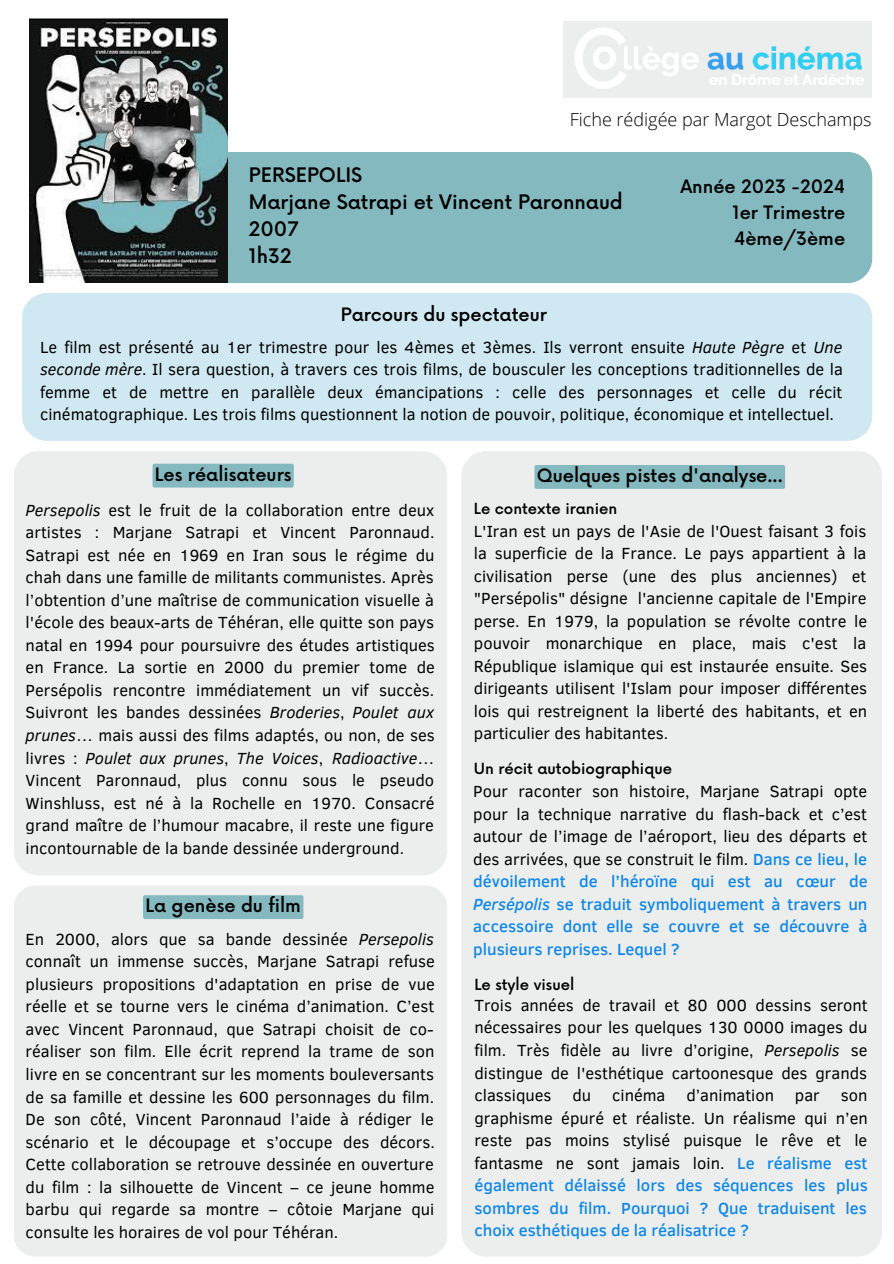
<style>
.page{position:relative;width:894px;height:1264px;background:#fff}
.page>*{position:absolute;margin:0;border:0;box-sizing:border-box;transform-origin:0 0}
.t1{font:500 19.5px "Now";color:#000}
.t2{font:500 18px "Now";color:#000}
.t3{font:300 18px "Open Sans";color:#000}
.t4{font:16.5px/22.5px "Clear Sans";color:#000;text-align:justify}
.t5{font:500 16.5px/22.5px "Clear Sans";color:#0e87eb;text-align:justify}
.t6{font:500 15px "Now";color:#000}
.s1{font-style:italic}
.s2{font-weight:500;color:#0e87eb}
.s3{font-weight:500;font-style:italic;color:#0e87eb}
.s4{font-weight:400;color:#000}
</style>
<div class="page">
<div style="left:201px;top:152px;width:671px;height:131px;background:#83b9bf;border-radius:25px"></div>
<div style="left:14px;top:451px;width:433px;height:424px;background:#eceded;border-radius:25px"></div>
<div style="left:22px;top:293px;width:850px;height:148px;background:#d0e8f1;border-radius:25px"></div>
<div style="left:14px;top:885px;width:433px;height:371px;background:#eceded;border-radius:21px"></div>
<div style="left:461px;top:451px;width:420px;height:805px;background:#eceded;border-radius:25px"></div>
<div style="left:563px;top:22px;width:309px;height:76px;background:#eceded"></div>
<img style="left:575px;top:28px;width:289px;height:61px">
<img style="left:29px;top:18px;width:198px;height:265px">
<div style="left:152px;top:463px;width:142px;height:24px;background:#83b9bf;border-radius:2px"></div>
<div style="left:143px;top:895px;width:160px;height:24px;background:#83b9bf;border-radius:2px"></div>
<div style="left:534px;top:465px;width:250px;height:24px;background:#83b9bf;border-radius:2px"></div>
<p class="t3" style="left:569px;top:106px;width:303px">Fiche rédigée par Margot Deschamps</p>
<p class="t1" style="left:249px;top:164px;width:115px">PERSEPOLIS</p>
<p class="t1" style="left:249px;top:191px;width:375px">Marjane Satrapi et Vincent Paronnaud</p>
<p class="t1" style="left:249px;top:218px;width:51px">2007</p>
<p class="t1" style="left:249px;top:245px;width:44px">1h32</p>
<p class="t2" style="left:341px;top:305px;width:208px">Parcours du spectateur</p>
<p class="t2" style="left:680px;top:177px;width:166px">Année 2023 -2024</p>
<p class="t2" style="left:732px;top:203px;width:114px">1er Trimestre</p>
<p class="t2" style="left:733px;top:229px;width:113px">4ème/3ème</p>
<p class="t4" style="left:40px;top:335px;width:804px">Le film est présenté au 1er trimestre pour les 4èmes et 3èmes. Ils verront ensuite <span class="s1">Haute Pègre</span> et <span class="s1">Une seconde mère</span>. Il sera question, à travers ces trois films, de bousculer les conceptions traditionnelles de la femme et de mettre en parallèle deux émancipations : celle des personnages et celle du récit cinématographique. Les trois films questionnent la notion de pouvoir, politique, économique et intellectuel.</p>
<p class="t2" style="left:155px;top:464px;width:138px">Les réalisateurs</p>
<p class="t4" style="left:26px;top:498px;width:410px"><span class="s1">Persepolis</span> est le fruit de la collaboration entre deux artistes : Marjane Satrapi et Vincent Paronnaud.<br>Satrapi est née en 1969 en Iran sous le régime du chah dans une famille de militants communistes. Après l’obtention d’une maîtrise de communication visuelle à l'école des beaux-arts de Téhéran, elle quitte son pays natal en 1994 pour poursuivre des études artistiques en France. La sortie en 2000 du premier tome de Persépolis rencontre immédiatement un vif succès.<br>Suivront les bandes dessinées <span class="s1">Broderies</span>, <span class="s1">Poulet aux prunes</span>… mais aussi des films adaptés, ou non, de ses livres : <span class="s1">Poulet aux prunes</span>, <span class="s1">The Voices</span>, <span class="s1">Radioactive</span>… Vincent Paronnaud, plus connu sous le pseudo Winshluss, est né à la Rochelle en 1970. Consacré grand maître de l’humour macabre, il reste une figure incontournable de la bande dessinée underground.</p>
<p class="t2" style="left:145px;top:896px;width:157px">La genèse du film</p>
<p class="t4" style="left:26px;top:926px;width:410px">En 2000, alors que sa bande dessinée <span class="s1">Persepolis </span>connaît un immense succès, Marjane Satrapi refuse plusieurs propositions d'adaptation en prise de vue réelle et se tourne vers le cinéma d’animation. C’est avec Vincent Paronnaud, que Satrapi choisit de co&shy;réaliser son film. Elle écrit reprend la trame de son livre en se concentrant sur les moments bouleversants de sa famille et dessine les 600 personnages du film.<br>De son côté, Vincent Paronnaud l’aide à rédiger le scénario et le découpage et s’occupe des décors.<br>Cette collaboration se retrouve dessinée en ouverture du film : la silhouette de Vincent – ce jeune homme barbu qui regarde sa montre – côtoie Marjane qui consulte les horaires de vol pour Téhéran.</p>
<p class="t2" style="left:537px;top:466px;width:247px">Quelques pistes d'analyse...</p>
<p class="t6" style="left:473px;top:500px;width:145px">Le contexte iranien</p>
<p class="t4" style="left:473px;top:518px;width:395px">L'Iran est un pays de l'Asie de l'Ouest faisant 3 fois la superficie de la France. Le pays appartient à la civilisation perse (une des plus anciennes) et "Persépolis" désigne l'ancienne capitale de l'Empire perse. En 1979, la population se révolte contre le pouvoir monarchique en place, mais c'est la République islamique qui est instaurée ensuite. Ses dirigeants utilisent l'Islam pour imposer différentes lois qui restreignent la liberté des habitants, et en particulier des habitantes.</p>
<p class="t6" style="left:473px;top:760px;width:200px">Un récit autobiographique</p>
<p class="t4" style="left:473px;top:779px;width:396px">Pour raconter son histoire, Marjane Satrapi opte pour la technique narrative du flash-back et c’est autour de l’image de l’aéroport, lieu des départs et des arrivées, que se construit le film. <span class="s2">Dans ce lieu, le dévoilement de l’héroïne qui est au cœur de </span><span class="s3">Persépolis</span> <span class="s2">se traduit symboliquement à travers un accessoire dont elle se couvre et se découvre à plusieurs reprises. Lequel ?</span></p>
<p class="t6" style="left:474px;top:976px;width:101px">Le style visuel</p>
<p class="t4" style="left:474px;top:993px;width:395px">Trois années de travail et 80 000 dessins seront nécessaires pour les quelques 130 0000 images du film. Très fidèle au livre d’origine, <span class="s1">Persepolis</span> se distingue de l'esthétique cartoonesque des grands classiques</p>
<p class="t4" style="left:572px;top:1083px;width:20px">du</p>
<p class="t4" style="left:612px;top:1083px;width:55px">cinéma</p>
<p class="t4" style="left:686px;top:1083px;width:89px">d’animation</p>
<p class="t4" style="left:794px;top:1083px;width:26px">par</p>
<p class="t5" style="left:474px;top:1083px;width:395px;text-indent:366px"><span class="s4">son graphisme épuré et réaliste. Un réalisme qui n’en reste pas moins stylisé puisque le rêve et le fantasme ne sont jamais loin.</span> Le réalisme est également délaissé lors des séquences les plus sombres du film. Pourquoi ? Que traduisent les choix esthétiques de la réalisatrice ?</p>
</div>
